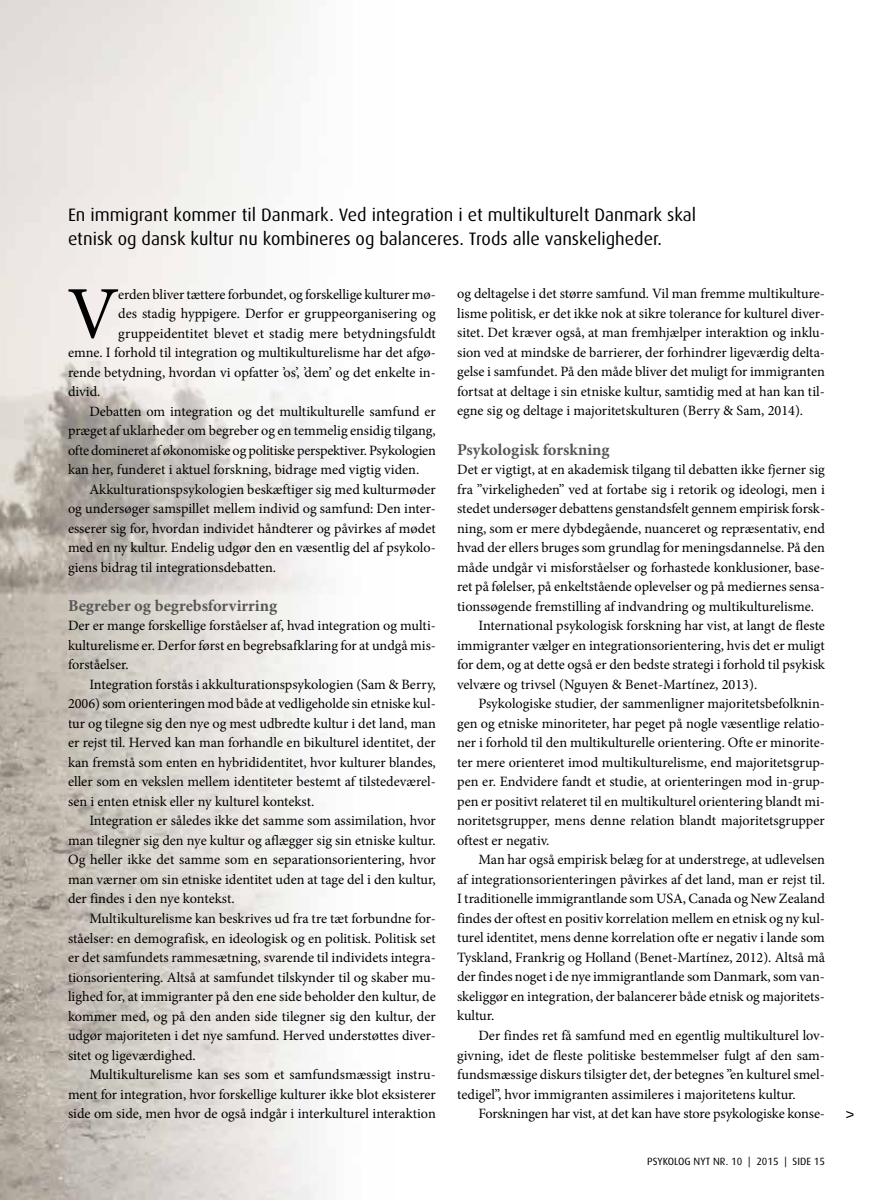
<style>
.page{position:relative;width:893px;height:1200px;background:#fff}
.page>*{position:absolute;margin:0;border:0;box-sizing:border-box;transform-origin:0 0}
.t1{font:74.25px "Minion Pro";color:#000}
.t2{font:18px/24px "Dax";color:#000}
.t3{font:700 16.5px "Minion Pro";color:#575756}
.t4{font:14.25px/19.5px "Minion Pro";color:#000;text-align:justify}
.t5{font:14.25px "Minion Pro";letter-spacing:-.02em;color:#000}
.t6{font:10.5px "Dax";color:#000}
</style>
<div class="page">
<img style="left:0;top:0;width:327px;height:1199px">
<svg style="left:846px;top:1111px;width:7px;height:6px"></svg>
<p class="t2" style="left:68px;top:203px;width:630px">En immigrant kommer til Danmark. Ved integration i et multikulturelt Danmark skal etnisk og dansk kultur nu kombineres og balanceres. Trods alle vanskeligheder.</p>
<h1 class="t1" style="left:67px;top:264px;width:54px">V</h1>
<p class="t4" style="left:118px;top:284px;width:319px">erden bliver tættere forbundet, og forskellige kulturer mø-</p>
<p class="t4" style="left:118px;top:304px;width:319px">des stadig hyppigere. Derfor er gruppeorganisering og</p>
<p class="t4" style="left:118px;top:323px;width:319px">gruppeidentitet blevet et stadig mere betydningsfuldt</p>
<p class="t4" style="left:68px;top:343px;width:369px">emne. I forhold til integration og multikulturelisme har det afgø-</p>
<p class="t4" style="left:68px;top:362px;width:369px">rende betydning, hvordan vi opfatter ’os’, ’dem’ og det enkelte in-</p>
<p class="t4" style="left:68px;top:382px;width:34px">divid.</p>
<p class="t4" style="left:89px;top:401px;width:348px">Debatten om integration og det multikulturelle samfund er</p>
<p class="t4" style="left:68px;top:421px;width:369px">præget af uklarheder om begreber og en temmelig ensidig tilgang,</p>
<p class="t5" style="left:68px;top:440px;width:369px">ofte domineret af økonomiske og politiske perspektiver. Psykologien</p>
<p class="t4" style="left:68px;top:460px;width:353px">kan her, funderet i aktuel forskning, bidrage med vigtig viden.</p>
<p class="t4" style="left:89px;top:479px;width:348px">Akkulturationspsykologien beskæftiger sig med kulturmøder</p>
<p class="t4" style="left:68px;top:499px;width:368px">og undersøger samspillet mellem individ og samfund: Den inter-</p>
<p class="t4" style="left:68px;top:518px;width:369px">esserer sig for, hvordan individet håndterer og påvirkes af mødet</p>
<p class="t4" style="left:68px;top:538px;width:369px">med en ny kultur. Endelig udgør den en væsentlig del af psykolo-</p>
<p class="t4" style="left:68px;top:557px;width:210px">giens bidrag til integrationsdebatten.</p>
<p class="t3" style="left:68px;top:593px;width:211px">Begreber og begrebsforvirring</p>
<p class="t4" style="left:68px;top:616px;width:369px">Der er mange forskellige forståelser af, hvad integration og multi&shy;kulturelisme er. Derfor først en begrebsafklaring for at undgå mis&shy;forståelser.</p>
<p class="t4" style="left:68px;top:674px;width:369px;text-indent:21px">Integration forstås i akkulturationspsykologien (Sam &amp; Berry, 2006) som orienteringen mod både at vedligeholde sin etniske kul&shy;tur og tilegne sig den nye og mest udbredte kultur i det land, man er rejst til. Herved kan man forhandle en bikulturel identitet, der kan fremstå som enten en hybrididentitet, hvor kulturer blandes, eller som en vekslen mellem identiteter bestemt af tilstedeværel&shy;sen i enten etnisk eller ny kulturel kontekst.</p>
<p class="t4" style="left:68px;top:811px;width:369px;text-indent:21px">Integration er således ikke det samme som assimilation, hvor man tilegner sig den nye kultur og aflægger sig sin etniske kultur.<br>Og heller ikke det samme som en separationsorientering, hvor man værner om sin etniske identitet uden at tage del i den kultur, der findes i den nye kontekst.</p>
<p class="t4" style="left:68px;top:908px;width:369px;text-indent:21px">Multikulturelisme kan beskrives ud fra tre tæt forbundne for&shy;ståelser: en demografisk, en ideologisk og en politisk. Politisk set er det samfundets rammesætning, svarende til individets integra&shy;tionsorientering. Altså at samfundet tilskynder til og skaber mu&shy;lighed for, at immigranter på den ene side beholder den kultur, de kommer med, og på den anden side tilegner sig den kultur, der udgør majoriteten i det nye samfund. Herved understøttes diver&shy;sitet og ligeværdighed.</p>
<p class="t4" style="left:68px;top:1064px;width:369px;text-indent:21px">Multikulturelisme kan ses som et samfundsmæssigt instru&shy;ment for integration, hvor forskellige kulturer ikke blot eksisterer side om side, men hvor de også indgår i interkulturel interaktion</p>
<p class="t4" style="left:457px;top:284px;width:369px">og deltagelse i det større samfund. Vil man fremme multikulture&shy;lisme politisk, er det ikke nok at sikre tolerance for kulturel diver&shy;sitet. Det kræver også, at man fremhjælper interaktion og inklu&shy;sion ved at mindske de barrierer, der forhindrer ligeværdig delta&shy;gelse i samfundet. På den måde bliver det muligt for immigranten fortsat at deltage i sin etniske kultur, samtidig med at han kan til&shy;egne sig og deltage i majoritetskulturen (Berry &amp; Sam, 2014).</p>
<p class="t3" style="left:457px;top:437px;width:154px">Psykologisk forskning</p>
<p class="t4" style="left:457px;top:460px;width:369px">Det er vigtigt, at en akademisk tilgang til debatten ikke fjerner sig</p>
<p class="t4" style="left:457px;top:479px;width:369px">fra ”virkeligheden” ved at fortabe sig i retorik og ideologi, men i</p>
<p class="t4" style="left:457px;top:499px;width:369px">stedet undersøger debattens genstandsfelt gennem empirisk forsk-</p>
<p class="t4" style="left:457px;top:518px;width:369px">ning, som er mere dybdegående, nuanceret og repræsentativ, end</p>
<p class="t4" style="left:457px;top:538px;width:369px">hvad der ellers bruges som grundlag for meningsdannelse. På den</p>
<p class="t4" style="left:457px;top:557px;width:369px">måde undgår vi misforståelser og forhastede konklusioner, base-</p>
<p class="t4" style="left:457px;top:577px;width:369px">ret på følelser, på enkeltstående oplevelser og på mediernes sensa-</p>
<p class="t4" style="left:457px;top:596px;width:358px">tionssøgende fremstilling af indvandring og multikulturelisme.</p>
<p class="t4" style="left:478px;top:616px;width:348px">International psykologisk forskning har vist, at langt de fleste</p>
<p class="t4" style="left:457px;top:635px;width:369px">immigranter vælger en integrationsorientering, hvis det er muligt</p>
<p class="t4" style="left:457px;top:655px;width:369px">for dem, og at dette også er den bedste strategi i forhold til psykisk</p>
<p class="t4" style="left:457px;top:674px;width:302px">velvære og trivsel (Nguyen &amp; Benet-Martínez, 2013).</p>
<p class="t4" style="left:478px;top:694px;width:348px">Psykologiske studier, der sammenligner majoritetsbefolknin-</p>
<p class="t4" style="left:457px;top:713px;width:369px">gen og etniske minoriteter, har peget på nogle væsentlige relatio-</p>
<p class="t4" style="left:457px;top:733px;width:369px">ner i forhold til den multikulturelle orientering. Ofte er minorite-</p>
<p class="t4" style="left:457px;top:752px;width:369px">ter mere orienteret imod multikulturelisme, end majoritetsgrup-</p>
<p class="t4" style="left:457px;top:772px;width:369px">pen er. Endvidere fandt et studie, at orienteringen mod in-grup-</p>
<p class="t4" style="left:457px;top:791px;width:369px">pen er positivt relateret til en multikulturel orientering blandt mi-</p>
<p class="t4" style="left:457px;top:811px;width:369px">noritetsgrupper, mens denne relation blandt majoritetsgrupper</p>
<p class="t4" style="left:457px;top:830px;width:94px">oftest er negativ.</p>
<p class="t4" style="left:478px;top:850px;width:348px">Man har også empirisk belæg for at understrege, at udlevelsen</p>
<p class="t4" style="left:457px;top:869px;width:369px">af integrationsorienteringen påvirkes af det land, man er rejst til.</p>
<p class="t4" style="left:457px;top:888px;width:369px">I traditionelle immigrantlande som USA, Canada og New Zealand</p>
<p class="t4" style="left:457px;top:908px;width:369px">findes der oftest en positiv korrelation mellem en etnisk og ny kul-</p>
<p class="t4" style="left:457px;top:927px;width:369px">turel identitet, mens denne korrelation ofte er negativ i lande som</p>
<p class="t4" style="left:457px;top:947px;width:369px">Tyskland, Frankrig og Holland (Benet-Martínez, 2012). Altså må</p>
<p class="t4" style="left:457px;top:966px;width:369px">der findes noget i de nye immigrantlande som Danmark, som van-</p>
<p class="t4" style="left:457px;top:986px;width:369px">skeliggør en integration, der balancerer både etnisk og majoritets-</p>
<p class="t4" style="left:457px;top:1005px;width:39px">kultur.</p>
<p class="t4" style="left:478px;top:1025px;width:348px">Der findes ret få samfund med en egentlig multikulturel lov-</p>
<p class="t4" style="left:457px;top:1044px;width:369px">givning, idet de fleste politiske bestemmelser fulgt af den sam-</p>
<p class="t4" style="left:457px;top:1064px;width:369px">fundsmæssige diskurs tilsigter det, der betegnes ”en kulturel smel-</p>
<p class="t4" style="left:457px;top:1083px;width:340px">tedigel”, hvor immigranten assimileres i majoritetens kultur.</p>
<p class="t4" style="left:478px;top:1103px;width:348px">Forskningen har vist, at det kan have store psykologiske konse-</p>
<p class="t6" style="left:647px;top:1154px;width:179px">PSYKOLOG NYT NR. 10 | 2015 | SIDE 15</p>
</div>
